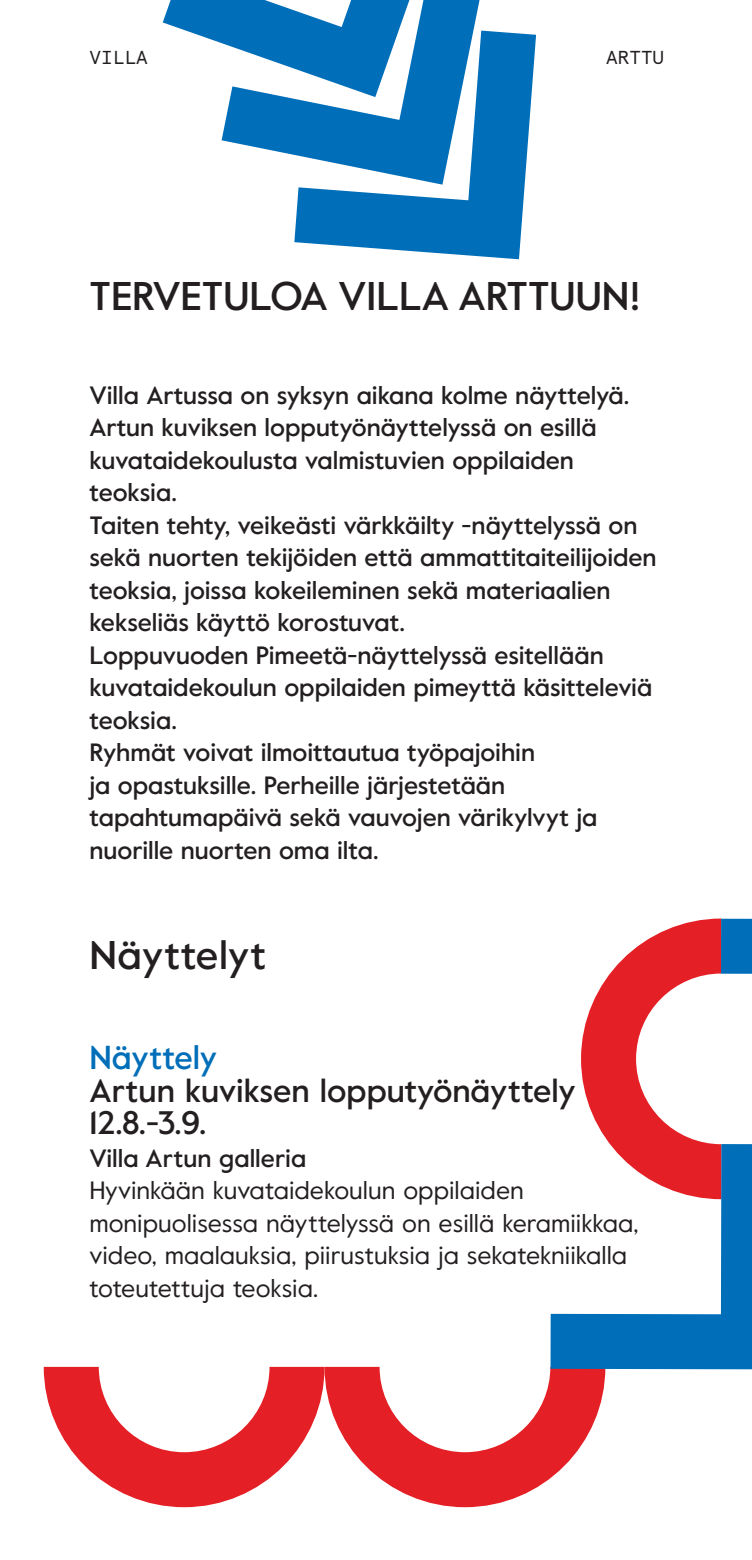
<style>
.page{position:relative;width:752px;height:1560px;background:#fff}
.page>*{position:absolute;margin:0;border:0;box-sizing:border-box;transform-origin:0 0}
.väliotsikko{font:500 40px "Value";color:#231f20}
.Leipis{font:500 40px "Value";letter-spacing:.01em;color:#231f20}
.väliotsikko-2{font:500 33.25px "Value";color:#006eb8}
.väliotsikko-3{font:500 32.5px "Value";color:#231f20}
.Leipis-2{font:500 25px/32.5px "Value";color:#231f20}
.Leipis-3{font:25px/32.5px "Value";color:#231f20}
.väliotsikko-4{font:500 25px "Value";color:#231f20}
._2{font:18.75px "Apercu Mono";color:#231f20}
</style>
<div class="page">
<svg style="left:294px;top:31px;width:242px;height:228px;fill:#006eb8"></svg>
<svg style="left:221px;top:0;width:258px;height:185px;fill:#006eb8"></svg>
<svg style="left:163px;top:0;width:246px;height:97px"></svg>
<svg style="left:44px;top:918px;width:707px;height:588px"></svg>
<p class="_2" style="left:90px;top:47px;width:60px">VILLA</p>
<p class="_2" style="left:605px;top:47px;width:60px">ARTTU</p>
<p class="väliotsikko" style="left:89px;top:268px;width:552px">TERVETULOA VILLA ARTTUUN!</p>
<p class="Leipis-2" style="left:89px;top:378px;width:541px">Villa Artussa on syksyn aikana kolme näyttelyä.<br>Artun kuviksen lopputyönäyttelyssä on esillä kuvataidekoulusta valmistuvien oppilaiden teoksia.</p>
<p class="Leipis-2" style="left:89px;top:508px;width:568px">Taiten tehty, veikeästi värkkäilty -näyttelyssä on sekä nuorten tekijöiden että ammattitaiteilijoiden teoksia, joissa kokeileminen sekä materiaalien kekseliäs käyttö korostuvat.</p>
<p class="Leipis-2" style="left:89px;top:638px;width:564px">Loppuvuoden Pimeetä-näyttelyssä esitellään kuvataidekoulun oppilaiden pimeyttä käsitteleviä teoksia.</p>
<p class="Leipis-2" style="left:89px;top:736px;width:509px">Ryhmät voivat ilmoittautua työpajoihin<br>ja opastuksille. Perheille järjestetään tapahtumapäivä sekä vauvojen värikylvyt ja nuorille nuorten oma ilta.</p>
<p class="Leipis" style="left:89px;top:927px;width:178px">Näyttelyt</p>
<p class="väliotsikko-2" style="left:89px;top:1034px;width:129px">Näyttely</p>
<p class="väliotsikko-3" style="left:89px;top:1067px;width:487px">Artun kuviksen lopputyönäyttely</p>
<p class="väliotsikko-3" style="left:89px;top:1100px;width:118px">12.8.-3.9.</p>
<p class="väliotsikko-4" style="left:89px;top:1140px;width:218px">Villa Artun galleria</p>
<p class="Leipis-3" style="left:89px;top:1173px;width:550px">Hyvinkään kuvataidekoulun oppilaiden monipuolisessa näyttelyssä on esillä keramiikkaa, video, maalauksia, piirustuksia ja sekatekniikalla toteutettuja teoksia.</p>
</div>
